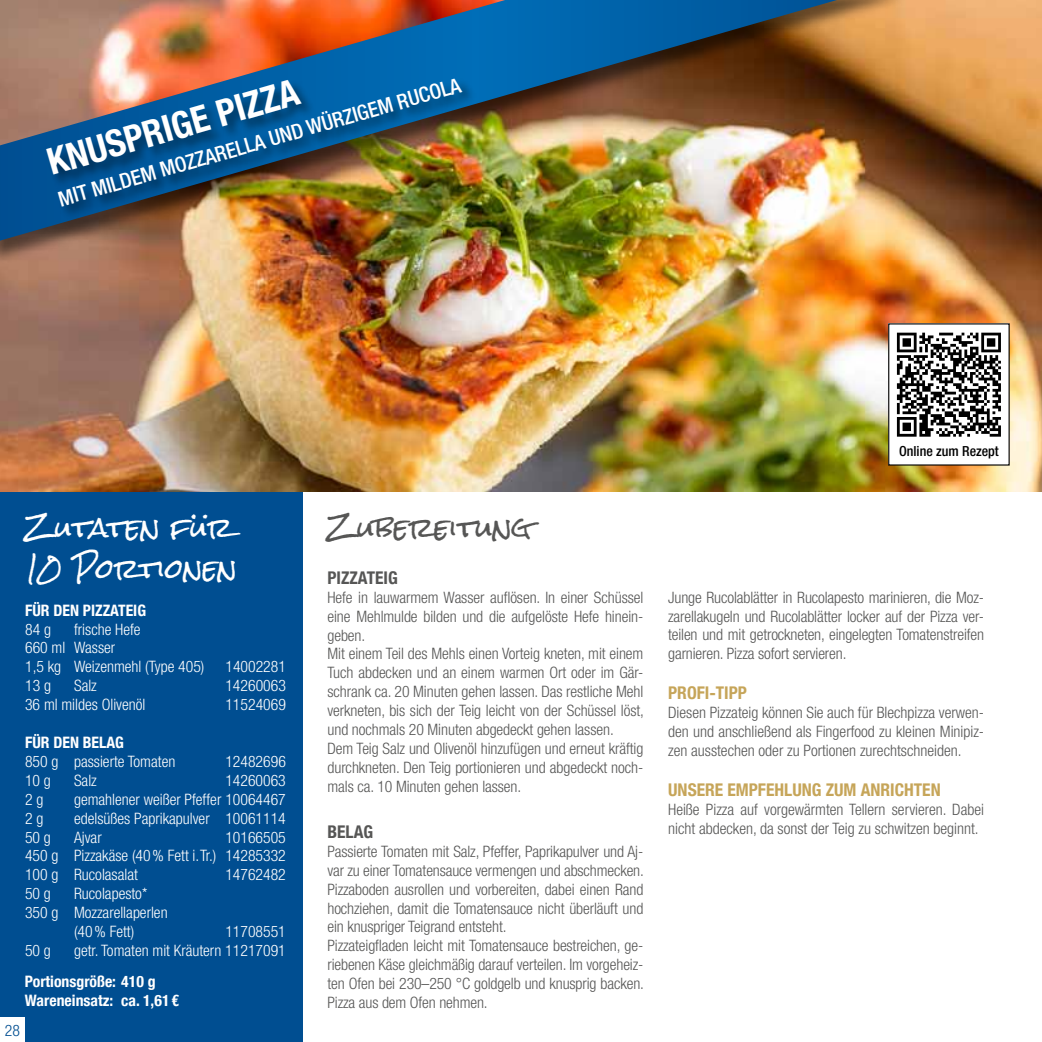
<style>
.page{position:relative;width:1042px;height:1042px;background:#fff}
.page>*{position:absolute;margin:0;border:0;box-sizing:border-box;transform-origin:0 0}
.t1{font:700 condensed 36.75px "Helvetica Neue LT Com";color:#fff}
.t2{font:26.25px/40.2px "Rock Salt";color:#fff}
.t3{font:26.25px "Rock Salt";color:#565655}
.t4{font:500 condensed 21px "Helvetica Neue LT Com";color:#fff}
.t5{font:700 condensed 17.5px "Helvetica Neue LT Com";color:#c6a559}
.t6{font:700 condensed 17.5px "Helvetica Neue LT Com";color:#565655}
.t7{font:300 condensed 15.75px/18.9px "Helvetica Neue LT Com";letter-spacing:-.005em;color:#565655}
.t8{font:300 condensed 15.75px/18.9px "Helvetica Neue LT Com";color:#fff}
.t9{font:700 condensed 15.75px/18.9px "Helvetica Neue LT Com";color:#fff}
.t10{font:300 condensed 15.75px "Helvetica Neue LT Com";color:#004e91}
.t11{font:500 condensed 14px "Helvetica Neue LT Com";color:#000}
</style>
<div class="page">
<div style="left:0;top:468px;width:303px;height:574px;background:#004e91"></div>
<div style="left:0;top:1017px;width:25px;height:25px;background:#fff"></div>
<img style="left:0;top:0;width:1042px;height:491px">
<div style="left:889px;top:324px;width:120px;height:141px;background:#fff"></div>
<svg style="left:897px;top:333px;width:104px;height:104px"></svg>
<div style="left:0;top:0;width:907px;height:265px;background:#000;opacity:.55"></div>
<img style="left:0;top:0;width:837px;height:241px">
<div style="left:46px;top:77px;width:431px;height:143px;background:#000;opacity:.48"></div>
<h3 class="t4" style="left:55px;top:187px;width:418px;rotate:-16deg">mit mildem Mozzarella und würzigem Rucola</h3>
<h1 class="t1" style="left:42px;top:141px;width:261px;rotate:-16deg">KNUSPRIGE PIZZA</h1>
<h2 class="t2" style="left:25px;top:509px;width:214px">Zutaten für<br>10 Portionen</h2>
<p class="t9" style="left:25px;top:601px;width:122px">FÜR DEN PIZZATEIG</p>
<p class="t8" style="left:25px;top:619px;width:27px">84 g</p>
<p class="t8" style="left:25px;top:619px;width:181px;text-indent:49px">frische Hefe<br>660 ml Wasser<br>1,5 kg Weizenmehl (Type 405)</p>
<p class="t8" style="left:225px;top:657px;width:62px">14002281</p>
<p class="t8" style="left:25px;top:676px;width:27px">13 g</p>
<p class="t8" style="left:74px;top:676px;width:24px">Salz</p>
<p class="t8" style="left:225px;top:676px;width:62px">14260063</p>
<p class="t8" style="left:25px;top:695px;width:122px">36 ml mildes Olivenöl</p>
<p class="t8" style="left:225px;top:695px;width:62px">11524069</p>
<p class="t9" style="left:25px;top:733px;width:100px">FÜR DEN BELAG</p>
<p class="t8" style="left:25px;top:752px;width:152px">850 g passierte Tomaten</p>
<p class="t8" style="left:225px;top:752px;width:62px">12482696</p>
<p class="t8" style="left:25px;top:771px;width:27px">10 g</p>
<p class="t8" style="left:74px;top:771px;width:24px">Salz</p>
<p class="t8" style="left:225px;top:771px;width:62px">14260063</p>
<p class="t8" style="left:25px;top:789px;width:20px">2 g</p>
<p class="t8" style="left:74px;top:789px;width:213px">gemahlener weißer Pfeffer 10064467</p>
<p class="t8" style="left:25px;top:808px;width:20px">2 g</p>
<p class="t8" style="left:74px;top:808px;width:213px">edelsüßes Paprikapulver 10061114</p>
<p class="t8" style="left:25px;top:827px;width:27px">50 g</p>
<p class="t8" style="left:74px;top:827px;width:29px">Ajvar</p>
<p class="t8" style="left:25px;top:827px;width:262px;text-align:justify;text-indent:200px">10166505<br>450 g Pizzakäse (40% Fett i.Tr.) 14285332<br>100 g Rucolasalat</p>
<p class="t8" style="left:225px;top:865px;width:62px">14762482</p>
<p class="t8" style="left:25px;top:884px;width:27px">50 g</p>
<p class="t8" style="left:74px;top:884px;width:75px">Rucolapesto*</p>
<p class="t8" style="left:25px;top:903px;width:144px">350 g Mozzarellaperlen</p>
<p class="t8" style="left:74px;top:922px;width:62px">(40% Fett)</p>
<p class="t8" style="left:225px;top:922px;width:62px">11708551</p>
<p class="t8" style="left:25px;top:941px;width:27px">50 g</p>
<p class="t8" style="left:74px;top:941px;width:213px">getr. Tomaten mit Kräutern 11217091</p>
<p class="t9" style="left:25px;top:972px;width:156px">PORTIONSGRÖßE: 410 G<br>WARENEINSATZ: CA. 1,61 €</p>
<p class="t10" style="left:5px;top:1021px;width:17px">28</p>
<h2 class="t3" style="left:327px;top:513px;width:205px">Zubereitung</h2>
<p class="t6" style="left:327px;top:567px;width:72px">PIZZATEIG</p>
<p class="t7" style="left:327px;top:587px;width:318px">Hefe in lauwarmem Wasser auflösen. In einer Schüssel eine Mehlmulde bilden und die aufgelöste Hefe hinein&shy;geben.<br>Mit einem Teil des Mehls einen Vorteig kneten, mit einem Tuch abdecken und an einem warmen Ort oder im Gär&shy;schrank ca. 20 Minuten gehen lassen. Das restliche Mehl verkneten, bis sich der Teig leicht von der Schüssel löst, und nochmals 20 Minuten abgedeckt gehen lassen.<br>Dem Teig Salz und Olivenöl hinzufügen und erneut kräftig durchkneten. Den Teig portionieren und abgedeckt noch&shy;mals ca. 10 Minuten gehen lassen.</p>
<p class="t6" style="left:327px;top:821px;width:47px">BELAG</p>
<p class="t7" style="left:327px;top:842px;width:318px">Passierte Tomaten mit Salz, Pfeffer, Paprikapulver und Aj&shy;var zu einer Tomatensauce vermengen und abschmecken.<br>Pizzaboden ausrollen und vorbereiten, dabei einen Rand hochziehen, damit die Tomatensauce nicht überläuft und ein knuspriger Teigrand entsteht.<br>Pizzateigfladen leicht mit Tomatensauce bestreichen, ge&shy;riebenen Käse gleichmäßig darauf verteilen. Im vorgeheiz&shy;ten Ofen bei 230–250 °C goldgelb und knusprig backen.<br>Pizza aus dem Ofen nehmen.</p>
<p class="t11" style="left:899px;top:443px;width:101px">Online zum Rezept</p>
<p class="t7" style="left:668px;top:587px;width:317px;text-align:justify">Junge Rucolablätter in Rucolapesto marinieren, die Moz&shy;zarellakugeln und Rucolablätter locker auf der Pizza ver&shy;teilen und mit getrockneten, eingelegten Tomatenstreifen garnieren. Pizza sofort servieren.</p>
<p class="t5" style="left:668px;top:682px;width:80px">PROFI-TIPP</p>
<p class="t7" style="left:668px;top:703px;width:317px;text-align:justify">Diesen Pizzateig können Sie auch für Blechpizza verwen&shy;den und anschließend als Fingerfood zu kleinen Minipiz&shy;zen ausstechen oder zu Portionen zurechtschneiden.</p>
<p class="t5" style="left:668px;top:779px;width:274px">UNSERE EM PFEHLUNG ZUM ANRICHTEN</p>
<p class="t7" style="left:668px;top:799px;width:317px">Heiße Pizza auf vorgewärmten Tellern servieren. Dabei nicht abdecken, da sonst der Teig zu schwitzen beginnt.</p>
</div>
